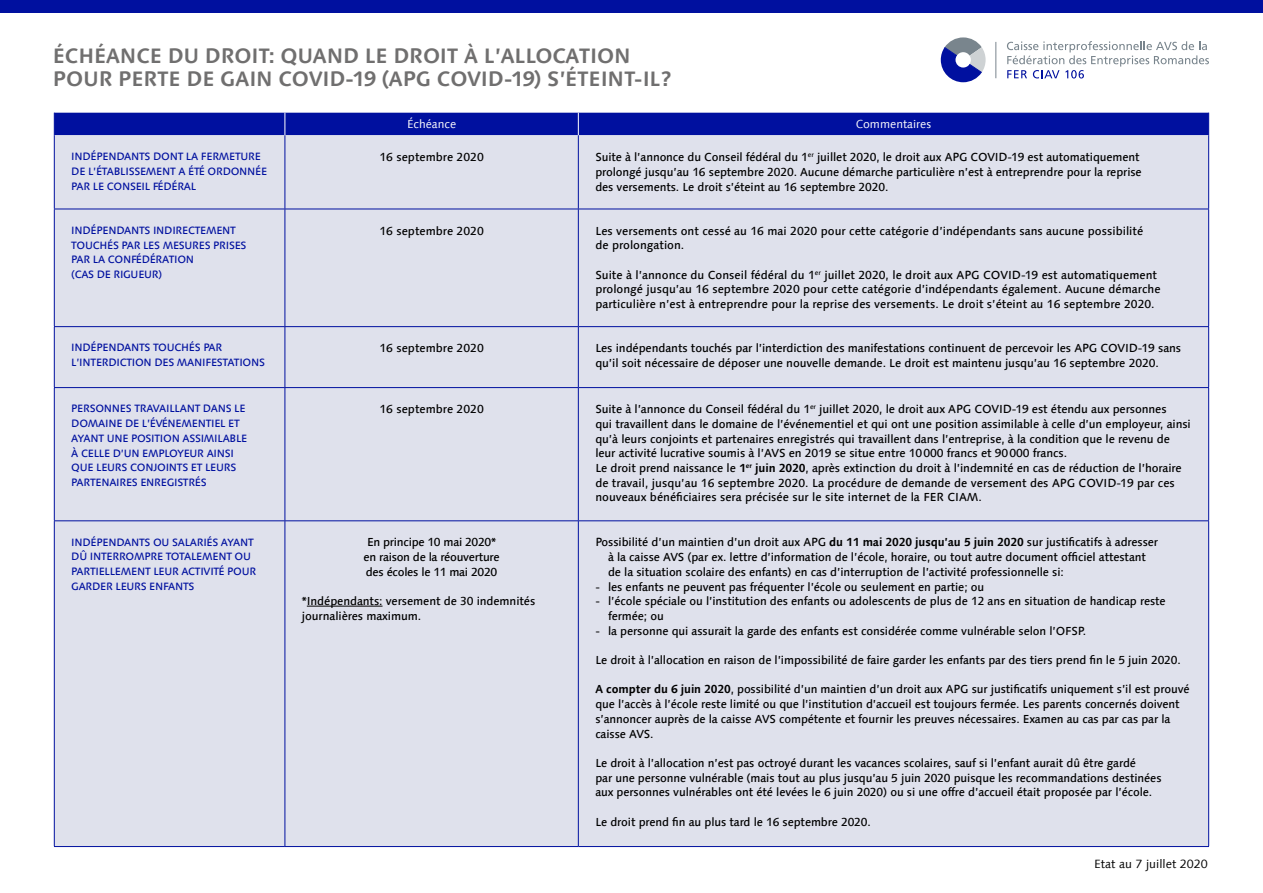
<style>
.page{position:relative;width:1263px;height:893px;background:#fff}
.page>*{position:absolute;margin:0;border:0;box-sizing:border-box;transform-origin:0 0}
.t1{font:700 21px/22.5px "Linotype Syntax Com";letter-spacing:-.01em;color:#706f6f}
.t2{font:12px "Linotype Syntax Com";color:#000}
.t3{font:500 11.7px/14.7px "Linotype Syntax Com";letter-spacing:-.01em;color:#000}
.t4{font:11.7px "Linotype Syntax Com";color:#fff}
.t5{font:500 10.65px/14.7px "Linotype Syntax Com";letter-spacing:-.025em;color:#00109f}
.s1{font-weight:700}
</style>
<div class="page">
<hr style="left:995px;top:42px;width:1px;height:36px;background:#79858d">
<svg style="left:941px;top:37px;width:44px;height:45px"></svg>
<svg style="left:1007px;top:41px;width:202px;height:38px"></svg>
<div style="left:0;top:0;width:1263px;height:13px;background:#00109f"></div>
<div style="left:55px;top:135px;width:230px;height:711px;background:#dfe1ec"></div>
<div style="left:286px;top:135px;width:922px;height:711px;background:#dfe1ec"></div>
<div style="left:54px;top:113px;width:1155px;height:22px;background:#00109f"></div>
<hr style="left:54px;top:135px;width:1px;height:74px;background:#00109f">
<hr style="left:285px;top:135px;width:1px;height:74px;background:#00109f">
<hr style="left:578px;top:135px;width:1px;height:74px;background:#00109f">
<hr style="left:1208px;top:135px;width:1px;height:74px;background:#00109f">
<hr style="left:54px;top:209px;width:1px;height:117px;background:#00109f">
<hr style="left:54px;top:209px;width:231px;height:1px;background:#00109f">
<hr style="left:285px;top:209px;width:1px;height:117px;background:#00109f">
<hr style="left:285px;top:209px;width:293px;height:1px;background:#00109f">
<hr style="left:578px;top:209px;width:1px;height:117px;background:#00109f">
<hr style="left:578px;top:209px;width:631px;height:1px;background:#00109f">
<hr style="left:1208px;top:209px;width:1px;height:117px;background:#00109f">
<hr style="left:54px;top:327px;width:1px;height:60px;background:#00109f">
<hr style="left:54px;top:326px;width:231px;height:1px;background:#00109f">
<hr style="left:285px;top:327px;width:1px;height:60px;background:#00109f">
<hr style="left:285px;top:326px;width:293px;height:1px;background:#00109f">
<hr style="left:578px;top:327px;width:1px;height:60px;background:#00109f">
<hr style="left:578px;top:326px;width:631px;height:1px;background:#00109f">
<hr style="left:1208px;top:327px;width:1px;height:60px;background:#00109f">
<hr style="left:54px;top:388px;width:1px;height:132px;background:#00109f">
<hr style="left:54px;top:387px;width:231px;height:1px;background:#00109f">
<hr style="left:285px;top:388px;width:1px;height:132px;background:#00109f">
<hr style="left:285px;top:387px;width:293px;height:1px;background:#00109f">
<hr style="left:578px;top:388px;width:1px;height:132px;background:#00109f">
<hr style="left:578px;top:387px;width:631px;height:1px;background:#00109f">
<hr style="left:1208px;top:388px;width:1px;height:132px;background:#00109f">
<hr style="left:54px;top:521px;width:1px;height:325px;background:#00109f">
<hr style="left:54px;top:520px;width:231px;height:1px;background:#00109f">
<hr style="left:54px;top:846px;width:231px;height:1px;background:#00109f">
<hr style="left:285px;top:521px;width:1px;height:325px;background:#00109f">
<hr style="left:285px;top:520px;width:293px;height:1px;background:#00109f">
<hr style="left:285px;top:846px;width:293px;height:1px;background:#00109f">
<hr style="left:578px;top:521px;width:1px;height:325px;background:#00109f">
<hr style="left:578px;top:520px;width:631px;height:1px;background:#00109f">
<hr style="left:1208px;top:521px;width:1px;height:325px;background:#00109f">
<hr style="left:578px;top:846px;width:631px;height:1px;background:#00109f">
<hr style="left:307px;top:606px;width:75px;height:1px;background:#000">
<h1 class="t1" style="left:53px;top:45px;width:620px">ÉCHÉANCE DU DROIT: QUAND LE DROIT À L’ALLOCATION<br>POUR PERTE DE GAIN COVID-19 (APG COVID-19) S’ÉTEINT-IL?</h1>
<p class="t4" style="left:407px;top:117px;width:51px">Échéance</p>
<p class="t4" style="left:856px;top:117px;width:77px">Commentaires</p>
<p class="t5" style="left:71px;top:149px;width:197px">INDÉPENDANTS DONT LA FERMETURE<br>DE L’ÉTABLISSEMENT A ÉTÉ ORDONNÉE<br>PAR LE CONSEIL FÉDÉRAL</p>
<p class="t3" style="left:379px;top:149px;width:106px">16 septembre 2020</p>
<p class="t3" style="left:595px;top:149px;width:548px">Suite à l’annonce du Conseil fédéral du 1<sup>er</sup> juillet 2020, le droit aux APG COVID-19 est automatiquement prolongé jusqu’au 16 septembre 2020. Aucune démarche particulière n’est à entreprendre pour la reprise des versements. Le droit s’éteint au 16 septembre 2020.</p>
<p class="t5" style="left:71px;top:223px;width:177px">INDÉPENDANTS INDIRECTEMENT<br>TOUCHÉS PAR LES MESURES PRISES<br>PAR LA CONFÉDÉRATION<br>(CAS DE RIGUEUR)</p>
<p class="t3" style="left:379px;top:223px;width:106px">16 septembre 2020</p>
<p class="t3" style="left:595px;top:223px;width:549px">Les versements ont cessé au 16 mai 2020 pour cette catégorie d’indépendants sans aucune possibilité de prolongation.</p>
<p class="t3" style="left:595px;top:267px;width:567px">Suite à l’annonce du Conseil fédéral du 1<sup>er</sup> juillet 2020, le droit aux APG COVID-19 est automatiquement prolongé jusqu’au 16 septembre 2020 pour cette catégorie d’indépendants également. Aucune démarche particulière n’est à entreprendre pour la reprise des versements. Le droit s’éteint au 16 septembre 2020.</p>
<p class="t5" style="left:71px;top:340px;width:195px">INDÉPENDANTS TOUCHÉS PAR<br>L’INTERDICTION DES MANIFESTATIONS</p>
<p class="t3" style="left:379px;top:341px;width:106px">16 septembre 2020</p>
<p class="t3" style="left:595px;top:341px;width:587px">Les indépendants touchés par l’interdiction des manifestations continuent de percevoir les APG COVID-19 sans qu’il soit nécessaire de déposer une nouvelle demande. Le droit est maintenu jusqu’au 16 septembre 2020.</p>
<p class="t5" style="left:71px;top:401px;width:178px">PERSONNES TRAVAILLANT DANS LE<br>DOMAINE DE L’ÉVÉNEMENTIEL ET<br>AYANT UNE POSITION ASSIMILABLE<br>À CELLE D’UN EMPLOYEUR AINSI<br>QUE LEURS CONJOINTS ET LEURS<br>PARTENAIRES ENREGISTRÉS</p>
<p class="t3" style="left:379px;top:402px;width:106px">16 septembre 2020</p>
<p class="t3" style="left:595px;top:402px;width:597px">Suite à l’annonce du Conseil fédéral du 1<sup>er</sup> juillet 2020, le droit aux APG COVID-19 est étendu aux personnes<br>qui travaillent dans le domaine de l’événementiel et qui ont une position assimilable à celle d’un employeur, ainsi qu’à leurs conjoints et partenaires enregistrés qui travaillent dans l’entreprise, à la condition que le revenu de leur activité lucrative soumis à l’AVS en 2019 se situe entre 10000 francs et 90000 francs.<br>Le droit prend naissance le <span class="s1">1</span><sup>er</sup> <span class="s1">juin 2020</span>, après extinction du droit à l’indemnité en cas de réduction de l’horaire de travail, jusqu’au 16 septembre 2020. La procédure de demande de versement des APG COVID-19 par ces nouveaux bénéficiaires sera précisée sur le site internet de la FER CIAM.</p>
<p class="t5" style="left:71px;top:534px;width:186px">INDÉPENDANTS OU SALARIÉS AYANT<br>DÛ INTERROMPRE TOTALEMENT OU<br>PARTIELLEMENT LEUR ACTIVITÉ POUR<br>GARDER LEURS ENFANTS</p>
<p class="t3" style="left:364px;top:535px;width:138px;text-align:center">En principe 10 mai 2020* en raison de la réouverture des écoles le 11 mai 2020</p>
<p class="t3" style="left:302px;top:594px;width:235px">*Indépendants: versement de 30 indemnités journalières maximum.</p>
<p class="t3" style="left:608px;top:535px;width:551px;text-indent:-13px">Possibilité d’un maintien d’un droit aux APG <span class="s1">du 11 mai 2020 jusqu’au 5 juin 2020</span> sur justificatifs à adresser à la caisse AVS (par ex. lettre d’information de l’école, horaire, ou tout autre document officiel attestant de la situation scolaire des enfants) en cas d’interruption de l’activité professionnelle si:</p>
<p class="t3" style="left:595px;top:579px;width:390px">- les enfants ne peuvent pas fréquenter l’école ou seulement en partie; ou</p>
<p class="t3" style="left:608px;top:594px;width:559px;text-indent:-13px">- l’école spéciale ou l’institution des enfants ou adolescents de plus de 12 ans en situation de handicap reste fermée; ou</p>
<p class="t3" style="left:595px;top:623px;width:492px">- la personne qui assurait la garde des enfants est considérée comme vulnérable selon l’OFSP.</p>
<p class="t3" style="left:595px;top:652px;width:587px">Le droit à l’allocation en raison de l’impossibilité de faire garder les enfants par des tiers prend fin le 5 juin 2020.</p>
<p class="t3" style="left:595px;top:682px;width:596px"><span class="s1">A compter du 6 juin 2020</span>, possibilité d’un maintien d’un droit aux APG sur justificatifs uniquement s’il est prouvé que l’accès à l’école reste limité ou que l’institution d’accueil est toujours fermée. Les parents concernés doivent s’annoncer auprès de la caisse AVS compétente et fournir les preuves nécessaires. Examen au cas par cas par la caisse AVS.</p>
<p class="t3" style="left:595px;top:755px;width:568px">Le droit à l’allocation n’est pas octroyé durant les vacances scolaires, sauf si l’enfant aurait dû être gardé<br>par une personne vulnérable (mais tout au plus jusqu’au 5 juin 2020 puisque les recommandations destinées aux personnes vulnérables ont été levées le 6 juin 2020) ou si une offre d’accueil était proposée par l’école.</p>
<p class="t3" style="left:595px;top:814px;width:277px">Le droit prend fin au plus tard le 16 septembre 2020.</p>
<p class="t2" style="left:1094px;top:856px;width:115px">Etat au 7 juillet 2020</p>
</div>
